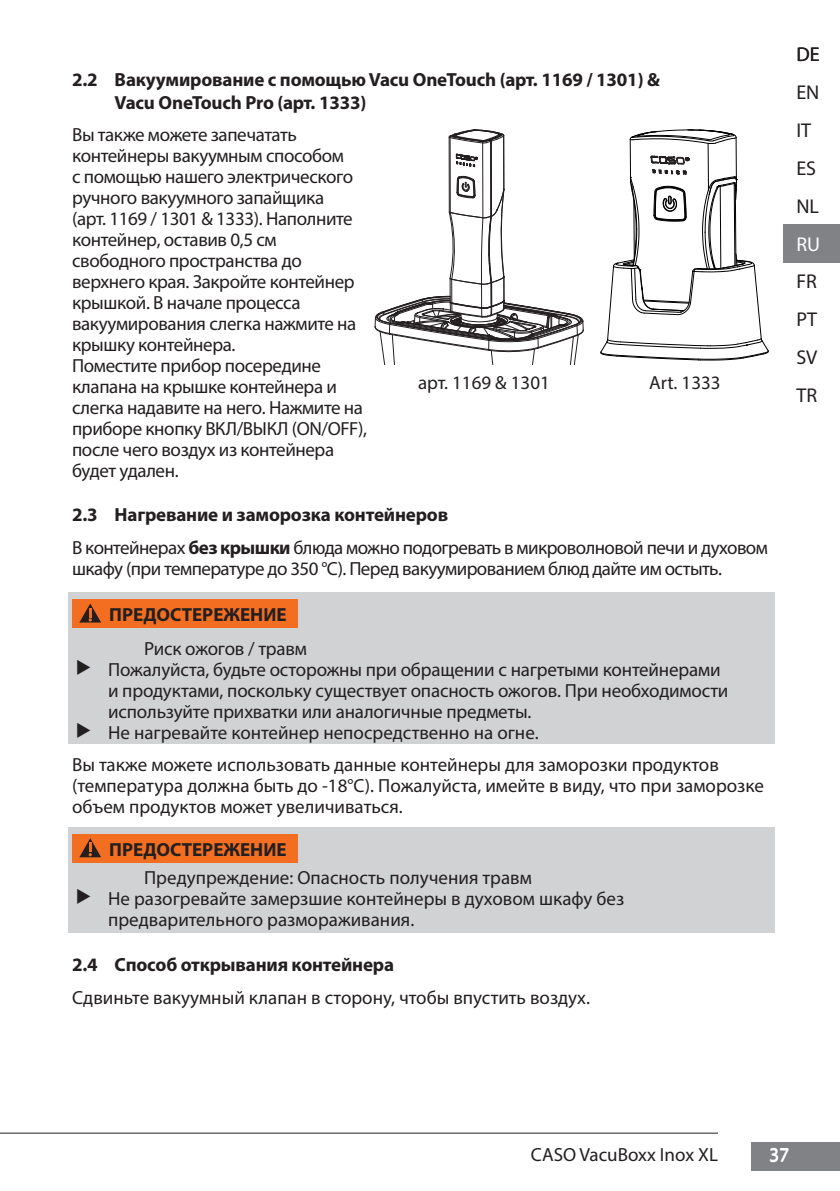
<style>
.page{position:relative;width:840px;height:1191px;background:#fff}
.page>*{position:absolute;margin:0;border:0;box-sizing:border-box;transform-origin:0 0}
.t1{font:20px/38px "Myriad Pro";color:#231f20}
.t2{font:20px "Myriad Pro";color:#fff}
.t3{font:19px/21px "Myriad Pro";letter-spacing:-.015em;color:#231f20}
.t4{font:700 19px/22.8px "Myriad Pro";letter-spacing:-.01em;color:#231f20}
.s1{font-weight:700}
</style>
<div class="page">
<div style="left:750px;top:1141px;width:89px;height:29px;background:#808285"></div>
<hr style="left:0;top:1132px;width:717px;height:1px;background:#231f20">
<div style="left:782px;top:224px;width:57px;height:38px;background:#808285"></div>
<div style="left:68px;top:592px;width:705px;height:152px;background:#d1d2d4"></div>
<div style="left:72px;top:600px;width:226px;height:28px;background:#f36e21"></div>
<svg style="left:79px;top:603px;width:22px;height:19px"></svg>
<div style="left:68px;top:827px;width:705px;height:106px;background:#d1d2d4"></div>
<div style="left:72px;top:834px;width:226px;height:28px;background:#f36e21"></div>
<svg style="left:79px;top:838px;width:22px;height:19px"></svg>
<hr style="left:629px;top:140px;width:1px;height:37px;background:#000001">
<hr style="left:707px;top:143px;width:1px;height:47px;background:#000001">
<hr style="left:735px;top:137px;width:1px;height:42px;background:#000001">
<svg style="left:629px;top:129px;width:107px;height:15px"></svg>
<svg style="left:600px;top:156px;width:168px;height:205px"></svg>
<hr style="left:448px;top:137px;width:1px;height:75px;background:#231f20">
<hr style="left:449px;top:138px;width:1px;height:74px;background:#231f20">
<hr style="left:482px;top:143px;width:1px;height:75px;background:#231f20">
<hr style="left:490px;top:141px;width:1px;height:75px;background:#231f20">
<hr style="left:503px;top:135px;width:1px;height:54px;background:#231f20">
<svg style="left:448px;top:129px;width:56px;height:15px"></svg>
<svg style="left:374px;top:176px;width:210px;height:189px"></svg>
<svg style="left:456px;top:154px;width:22px;height:13px"></svg>
<p class="t4" style="left:115px;top:68px;width:546px;text-indent:-43px">2.2 Вакуумирование с помощью Vacu OneTouch (арт. 1169 / 1301) &amp;<br>Vacu OneTouch Pro (арт. 1333)</p>
<p class="t3" style="left:72px;top:124px;width:296px">Вы также можете запечатать контейнеры вакуумным способом<br>с помощью нашего электрического ручного вакуумного запайщика<br>(арт. 1169 / 1301 &amp; 1333). Наполните контейнер, оставив 0,5 см свободного пространства до верхнего края. Закройте контейнер крышкой. В начале процесса вакуумирования слегка нажмите на крышку контейнера.<br>Поместите прибор посередине клапана на крышке контейнера и слегка надавите на него. Нажмите на приборе кнопку ВКЛ/ВЫКЛ (ON/OFF), после чего воздух из контейнера будет удален.</p>
<p class="t3" style="left:72px;top:498px;width:697px;line-height:32.4px"><span class="s1">2.3 Нагревание и заморозка контейнеров<br></span>В контейнерах <span class="s1">без крышки</span> блюда можно подогревать в микроволновой печи и духовом</p>
<p class="t3" style="left:72px;top:557px;width:651px">шкафу (при температуре до 350 °C). Перед вакуумированием блюд дайте им остыть.</p>
<p class="t4" style="left:109px;top:602px;width:179px">ПРЕДОСТЕРЕЖЕНИЕ</p>
<p class="t3" style="left:108px;top:637px;width:621px;text-indent:36px">Риск ожогов / травм<br>Пожалуйста, будьте осторожны при обращении с нагретыми контейнерами и продуктами, поскольку существует опасность ожогов. При необходимости используйте прихватки или аналогичные предметы.<br>Не нагревайте контейнер непосредственно на огне.</p>
<p class="t3" style="left:72px;top:754px;width:693px">Вы также можете использовать данные контейнеры для заморозки продуктов (температура должна быть до -18°C). Пожалуйста, имейте в виду, что при заморозке объем продуктов может увеличиваться.</p>
<p class="t4" style="left:109px;top:837px;width:179px">ПРЕДОСТЕРЕЖЕНИЕ</p>
<p class="t3" style="left:108px;top:866px;width:517px;text-indent:36px">Предупреждение: Опасность получения травм<br>Не разогревайте замерзшие контейнеры в духовом шкафу без предварительного размораживания.</p>
<p class="t4" style="left:72px;top:952px;width:323px">2.4 Способ открывания контейнера</p>
<p class="t3" style="left:72px;top:986px;width:519px">Сдвиньте вакуумный клапан в сторону, чтобы впустить воздух.</p>
<p class="t3" style="left:418px;top:371px;width:133px">арт. 1169 &amp; 1301</p>
<p class="t3" style="left:648px;top:371px;width:73px">Art. 1333</p>
<p class="t1" style="left:796px;top:34px;width:25px">DE</p>
<p class="t1" style="left:796px;top:72px;width:24px">EN<br>IT<br>ES</p>
<p class="t1" style="left:796px;top:186px;width:24px">NL</p>
<p class="t2" style="left:796px;top:231px;width:25px">RU</p>
<p class="t1" style="left:796px;top:262px;width:23px;text-align:justify">FR PT SV TR</p>
<p class="t3" style="left:530px;top:1143px;width:188px">CASO VacuBoxx Inox XL</p>
<p class="t2" style="left:768px;top:1142px;width:22px">37</p>
</div>
